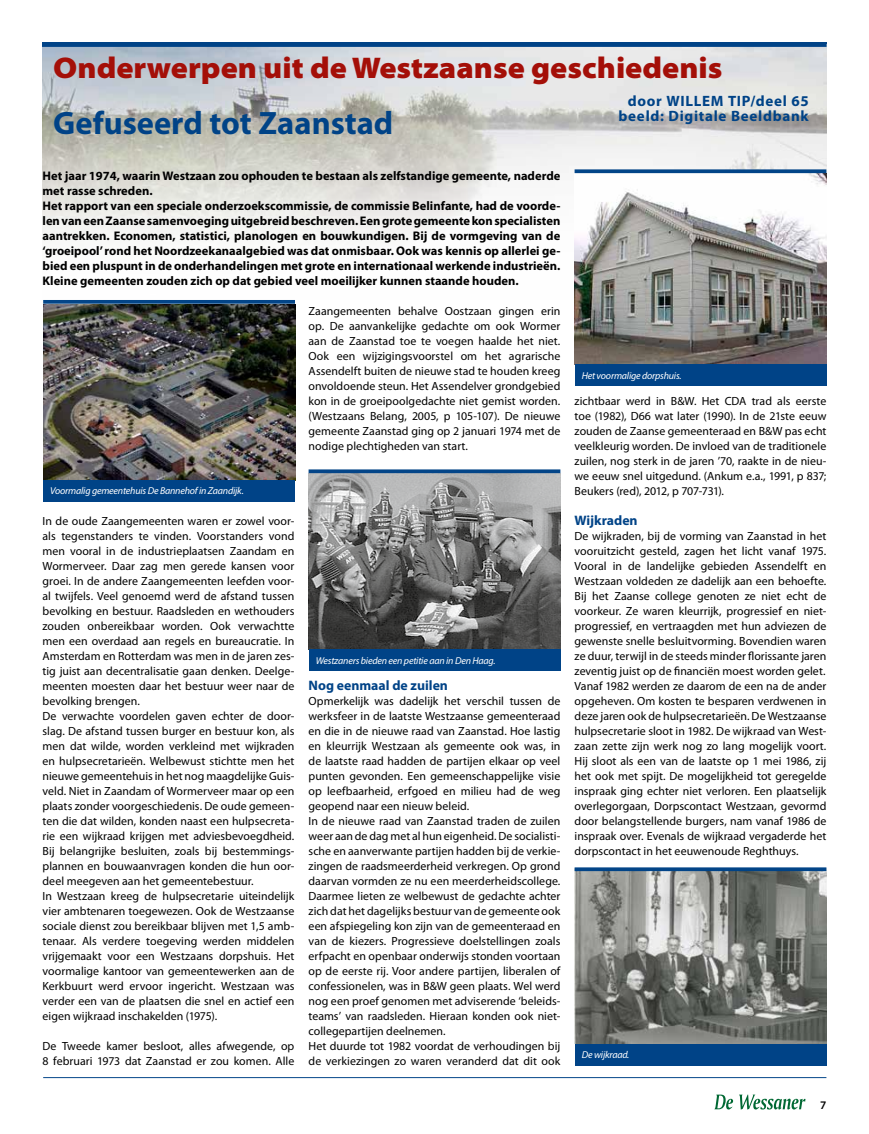
<style>
.page{position:relative;width:869px;height:1134px;background:#fff}
.page>*{position:absolute;margin:0;border:0;box-sizing:border-box;transform-origin:0 0}
.t1{font:700 32.5px "Myriad Pro";color:#004387}
.t2{font:900 semi-expanded 30px "Myriad Pro";color:#a40f08}
.t3{font:700 15px/15px "Myriad Pro";letter-spacing:.05em;color:#004387;text-align:right}
.t4{font:700 13.75px "Myriad Pro";color:#004387}
.t5{font:700 12.5px/15px "Myriad Pro";color:#000}
.t6{font:11.88px/15px "Myriad Pro";letter-spacing:.005em;color:#000}
.t7{font:600 11.62px "Myriad Pro";color:#000}
.t8{font:italic 10px "Myriad Pro";letter-spacing:-.02em;color:#fff}
</style>
<div class="page">
<svg style="left:714px;top:1094px;width:18px;height:15px"></svg>
<svg style="left:739px;top:1094px;width:66px;height:15px"></svg>
<hr style="left:43px;top:1077px;width:783px;height:1px;background:#004387">
<img style="left:43px;top:47px;width:783px;height:193px">
<div style="left:43px;top:42px;width:783px;height:5px;background:#004387"></div>
<img style="left:574px;top:871px;width:252px;height:173px">
<div style="left:574px;top:1044px;width:252px;height:21px;background:#004387"></div>
<svg style="left:574px;top:867px;width:252px;height:4px"></svg>
<img style="left:43px;top:304px;width:252px;height:176px">
<div style="left:43px;top:480px;width:252px;height:21px;background:#004387"></div>
<svg style="left:43px;top:300px;width:252px;height:4px"></svg>
<img style="left:308px;top:474px;width:252px;height:175px">
<div style="left:308px;top:649px;width:252px;height:22px;background:#004387"></div>
<svg style="left:308px;top:469px;width:252px;height:4px"></svg>
<img style="left:574px;top:174px;width:252px;height:190px">
<div style="left:574px;top:364px;width:252px;height:22px;background:#004387"></div>
<svg style="left:574px;top:169px;width:252px;height:4px"></svg>
<h2 class="t2" style="left:53px;top:47px;width:670px">Onderwerpen uit de Westzaanse geschiedenis</h2>
<h1 class="t1" style="left:53px;top:102px;width:341px">Gefuseerd tot Zaanstad</h1>
<p class="t5" style="left:43px;top:168px;width:519px">Het jaar 1974, waarin Westzaan zou ophouden te bestaan als zelfstandige gemeente, naderde met rasse schreden.<br>Het rapport van een speciale onderzoekscommissie, de commissie Belinfante, had de voorde&shy;len van een Zaanse samenvoeging uitgebreid beschreven. Een grote gemeente kon specialisten aantrekken. Economen, statistici, planologen en bouwkundigen. Bij de vormgeving van de ‘groeipool’ rond het Noordzeekanaalgebied was dat onmisbaar. Ook was kennis op allerlei ge&shy;bied een pluspunt in de onderhandelingen met grote en internationaal werkende industrieën.<br>Kleine gemeenten zouden zich op dat gebied veel moeilijker kunnen staande houden.</p>
<p class="t3" style="left:618px;top:93px;width:191px">door WILLEM TIP/deel 65 beeld: Digitale Beeldbank</p>
<p class="t8" style="left:50px;top:485px;width:195px">Voormalig gemeentehuis De Bannehof in Zaandijk.</p>
<p class="t6" style="left:43px;top:513px;width:253px">In de oude Zaangemeenten waren er zowel voor&shy;als tegenstanders te vinden. Voorstanders vond men vooral in de industrieplaatsen Zaandam en Wormerveer. Daar zag men gerede kansen voor groei. In de andere Zaangemeenten leefden voor&shy;al twijfels. Veel genoemd werd de afstand tussen bevolking en bestuur. Raadsleden en wethouders zouden onbereikbaar worden. Ook verwachtte men een overdaad aan regels en bureaucratie. In Amsterdam en Rotterdam was men in de jaren zes&shy;tig juist aan decentralisatie gaan denken. Deelge&shy;meenten moesten daar het bestuur weer naar de bevolking brengen.<br>De verwachte voordelen gaven echter de door&shy;slag. De afstand tussen burger en bestuur kon, als men dat wilde, worden verkleind met wijkraden en hulpsecretarieën. Welbewust stichtte men het nieuwe gemeentehuis in het nog maagdelijke Guis&shy;veld. Niet in Zaandam of Wormerveer maar op een plaats zonder voorgeschiedenis. De oude gemeen&shy;ten die dat wilden, konden naast een hulpsecreta&shy;rie een wijkraad krijgen met adviesbevoegdheid.<br>Bij belangrijke besluiten, zoals bij bestemmings&shy;plannen en bouwaanvragen konden die hun oor&shy;deel meegeven aan het gemeentebestuur.<br>In Westzaan kreeg de hulpsecretarie uiteindelijk vier ambtenaren toegewezen. Ook de Westzaanse sociale dienst zou bereikbaar blijven met 1,5 amb&shy;tenaar. Als verdere toegeving werden middelen vrijgemaakt voor een Westzaans dorpshuis. Het voormalige kantoor van gemeentewerken aan de Kerkbuurt werd ervoor ingericht. Westzaan was verder een van de plaatsen die snel en actief een eigen wijkraad inschakelden (1975).</p>
<p class="t6" style="left:43px;top:1038px;width:253px">De Tweede kamer besloot, alles afwegende, op<br>8 februari 1973 dat Zaanstad er zou komen. Alle</p>
<p class="t6" style="left:308px;top:303px;width:253px;text-align:justify">Zaangemeenten behalve Oostzaan gingen erin op. De aanvankelijke gedachte om ook Wormer aan de Zaanstad toe te voegen haalde het niet.<br>Ook een wijzigingsvoorstel om het agrarische Assendelft buiten de nieuwe stad te houden kreeg onvoldoende steun. Het Assendelver grondgebied kon in de groeipoolgedachte niet gemist worden. (Westzaans Belang, 2005, p 105-107). De nieuwe gemeente Zaanstad ging op 2 januari 1974 met de nodige plechtigheden van start.</p>
<p class="t8" style="left:315px;top:654px;width:181px">Westzaners bieden een petitie aan in Den Haag.</p>
<p class="t4" style="left:308px;top:676px;width:141px">Nog eenmaal de zuilen</p>
<p class="t6" style="left:308px;top:693px;width:253px">Opmerkelijk was dadelijk het verschil tussen de werksfeer in de laatste Westzaanse gemeenteraad en die in de nieuwe raad van Zaanstad. Hoe lastig en kleurrijk Westzaan als gemeente ook was, in de laatste raad hadden de partijen elkaar op veel punten gevonden. Een gemeenschappelijke visie op leefbaarheid, erfgoed en milieu had de weg geopend naar een nieuw beleid.<br>In de nieuwe raad van Zaanstad traden de zuilen weer aan de dag met al hun eigenheid. De socialisti&shy;sche en aanverwante partijen hadden bij de verkie&shy;zingen de raadsmeerderheid verkregen. Op grond daarvan vormden ze nu een meerderheidscollege.<br>Daarmee lieten ze welbewust de gedachte achter zich dat het dagelijks bestuur van de gemeente ook een afspiegeling kon zijn van de gemeenteraad en van de kiezers. Progressieve doelstellingen zoals erfpacht en openbaar onderwijs stonden voortaan op de eerste rij. Voor andere partijen, liberalen of confessionelen, was in B&amp;W geen plaats. Wel werd nog een proef genomen met adviserende ‘beleids&shy;teams’ van raadsleden. Hieraan konden ook niet&shy;collegepartijen deelnemen.<br>Het duurde tot 1982 voordat de verhoudingen bij de verkiezingen zo waren veranderd dat dit ook</p>
<p class="t8" style="left:581px;top:369px;width:101px">Het voormalige dorpshuis.</p>
<p class="t6" style="left:574px;top:393px;width:253px;text-align:justify">zichtbaar werd in B&amp;W. Het CDA trad als eerste toe (1982), D66 wat later (1990). In de 21ste eeuw zouden de Zaanse gemeenteraad en B&amp;W pas echt veelkleurig worden. De invloed van de traditionele zuilen, nog sterk in de jaren ’70, raakte in de nieu&shy;we eeuw snel uitgedund. (Ankum e.a., 1991, p 837; Beukers (red), 2012, p 707-731).</p>
<p class="t4" style="left:574px;top:511px;width:65px">Wijkraden</p>
<p class="t6" style="left:574px;top:528px;width:253px;text-align:justify">De wijkraden, bij de vorming van Zaanstad in het vooruitzicht gesteld, zagen het licht vanaf 1975.<br>Vooral in de landelijke gebieden Assendelft en Westzaan voldeden ze dadelijk aan een behoefte.<br>Bij het Zaanse college genoten ze niet echt de voorkeur. Ze waren kleurrijk, progressief en niet&shy;progressief, en vertraagden met hun adviezen de gewenste snelle besluitvorming. Bovendien waren ze duur, terwijl in de steeds minder florissante jaren zeventig juist op de financiën moest worden gelet.<br>Vanaf 1982 werden ze daarom de een na de ander opgeheven. Om kosten te besparen verdwenen in deze jaren ook de hulpsecretarieën. De Westzaanse hulpsecretarie sloot in 1982. De wijkraad van West&shy;zaan zette zijn werk nog zo lang mogelijk voort.<br>Hij sloot als een van de laatste op 1 mei 1986, zij het ook met spijt. De mogelijkheid tot geregelde inspraak ging echter niet verloren. Een plaatselijk overlegorgaan, Dorpscontact Westzaan, gevormd door belangstellende burgers, nam vanaf 1986 de inspraak over. Evenals de wijkraad vergaderde het dorpscontact in het eeuwenoude Reghthuys.</p>
<p class="t8" style="left:581px;top:1049px;width:49px">De wijkraad.</p>
<p class="t7" style="left:819px;top:1098px;width:8px">7</p>
</div>
